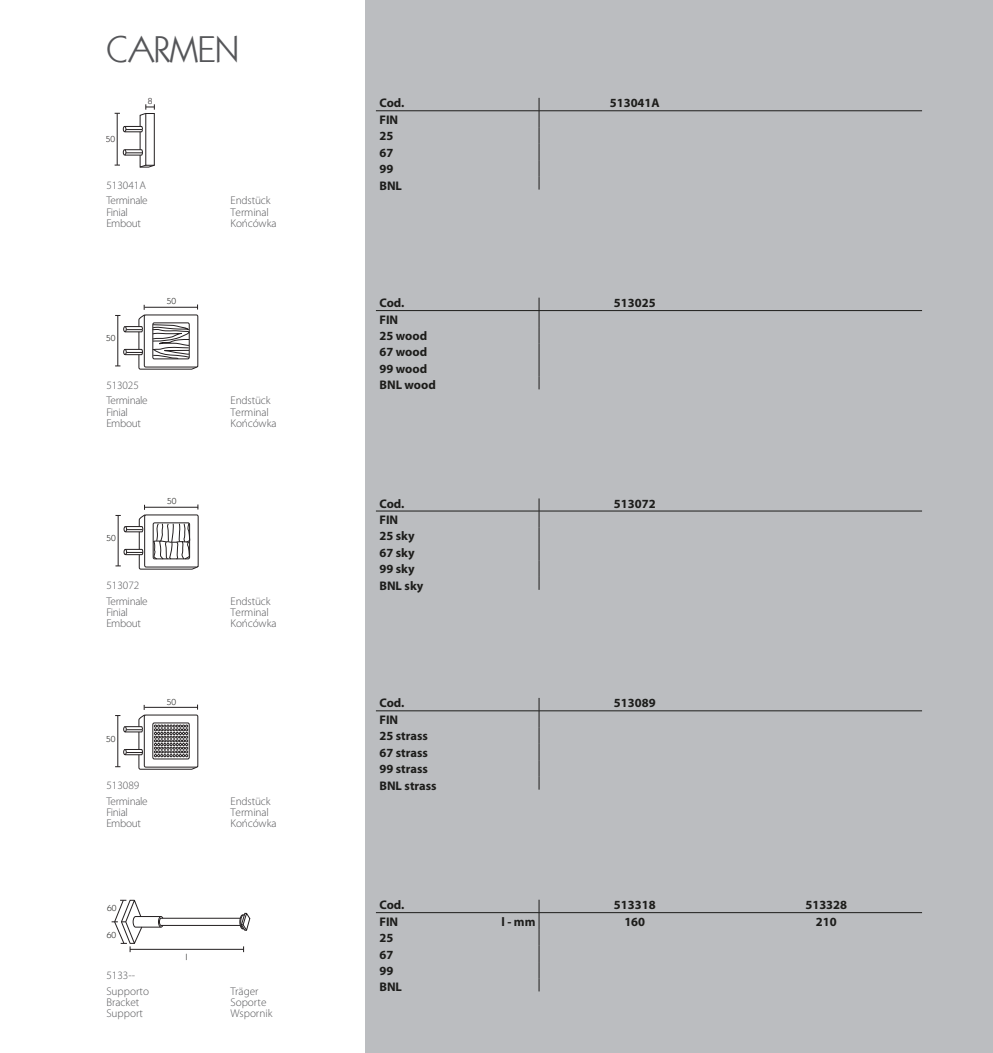
<style>
.page{position:relative;width:993px;height:1053px;background:#fff}
.page>*{position:absolute;margin:0;border:0;box-sizing:border-box;transform-origin:0 0}
.t1{font:37.5px "Kabel IT Cby BT";color:#555659}
.t2{font:700 12.5px/16.5px "Myriad Pro";color:#1d1d1b}
.t3{font:300 11.25px/11.2px "Myriad Pro";letter-spacing:-.01em;color:#555659}
.t4{font:300 11.25px/11.2px "Myriad Pro";letter-spacing:-.03em;color:#555659}
.t5{font:8.75px "Kabel IT Cby BT";color:#1d1d1b}
.t6{font:8.75px "Kabel IT Cby BT";color:#231f20}
</style>
<div class="page">
<div style="left:365px;top:0;width:627px;height:1052px;background:#bbbdc0"></div>
<hr style="left:376px;top:111px;width:545px;height:1px;background:#1d1d1b">
<svg style="left:538px;top:98px;width:1px;height:91px"></svg>
<hr style="left:376px;top:310px;width:545px;height:1px;background:#1d1d1b">
<svg style="left:538px;top:297px;width:1px;height:92px"></svg>
<hr style="left:376px;top:511px;width:545px;height:1px;background:#1d1d1b">
<svg style="left:538px;top:498px;width:1px;height:91px"></svg>
<hr style="left:376px;top:710px;width:545px;height:1px;background:#1d1d1b">
<svg style="left:538px;top:698px;width:1px;height:91px"></svg>
<hr style="left:376px;top:912px;width:545px;height:1px;background:#1d1d1b">
<svg style="left:538px;top:899px;width:1px;height:92px"></svg>
<svg style="left:115px;top:104px;width:40px;height:64px"></svg>
<svg style="left:115px;top:304px;width:83px;height:66px"></svg>
<svg style="left:115px;top:504px;width:84px;height:65px"></svg>
<hr style="left:144px;top:707px;width:54px;height:1px;background:#231f20">
<svg style="left:115px;top:715px;width:83px;height:54px"></svg>
<div style="left:152px;top:722px;width:37px;height:37px;border:1px solid #231f20;border-radius:2px"></div>
<svg style="left:112px;top:899px;width:138px;height:53px"></svg>
<hr style="left:130px;top:948px;width:113px;height:1px;background:#231f20">
<h1 class="t1" style="left:106px;top:26px;width:134px">CARMEN</h1>
<p class="t6" style="left:106px;top:133px;width:11px">50</p>
<p class="t6" style="left:148px;top:95px;width:6px">8</p>
<p class="t3" style="left:106px;top:177px;width:43px;line-height:15.5px">513041A<br>Terminale</p>
<p class="t4" style="left:106px;top:206px;width:36px">Finial<br>Embout</p>
<p class="t3" style="left:230px;top:195px;width:47px">Endstück<br>Terminal<br>Końcówka</p>
<p class="t5" style="left:106px;top:333px;width:11px">50</p>
<p class="t5" style="left:167px;top:296px;width:11px">50</p>
<p class="t4" style="left:106px;top:377px;width:43px;line-height:15.5px">513025<br>Terminale</p>
<p class="t4" style="left:106px;top:406px;width:36px">Finial<br>Embout</p>
<p class="t3" style="left:230px;top:395px;width:47px">Endstück<br>Terminal<br>Końcówka</p>
<p class="t5" style="left:106px;top:533px;width:11px">50</p>
<p class="t5" style="left:167px;top:496px;width:11px">50</p>
<p class="t4" style="left:106px;top:577px;width:43px;line-height:15.5px">513072<br>Terminale</p>
<p class="t4" style="left:106px;top:606px;width:36px">Finial<br>Embout</p>
<p class="t3" style="left:230px;top:595px;width:47px">Endstück<br>Terminal<br>Końcówka</p>
<p class="t5" style="left:106px;top:733px;width:11px">50</p>
<p class="t5" style="left:167px;top:696px;width:11px">50</p>
<p class="t4" style="left:106px;top:777px;width:43px;line-height:15.5px">513089<br>Terminale</p>
<p class="t4" style="left:106px;top:806px;width:36px">Finial<br>Embout</p>
<p class="t3" style="left:230px;top:795px;width:47px">Endstück<br>Terminal<br>Końcówka</p>
<p class="t5" style="left:107px;top:902px;width:11px">60</p>
<p class="t5" style="left:107px;top:929px;width:11px">60</p>
<p class="t5" style="left:186px;top:951px;width:3px">l</p>
<p class="t3" style="left:106px;top:967px;width:44px;line-height:15.5px">5133--<br>Supporto</p>
<p class="t3" style="left:106px;top:996px;width:38px">Bracket<br>Support</p>
<p class="t3" style="left:230px;top:985px;width:43px">Träger<br>Soporte<br>Wspornik</p>
<p class="t2" style="left:379px;top:94px;width:27px">Cod.</p>
<p class="t2" style="left:609px;top:94px;width:51px">513041A</p>
<p class="t2" style="left:379px;top:111px;width:24px">FIN<br>25<br>67<br>99<br>BNL</p>
<p class="t2" style="left:379px;top:294px;width:27px">Cod.</p>
<p class="t2" style="left:613px;top:294px;width:43px">513025</p>
<p class="t2" style="left:379px;top:310px;width:58px">FIN<br>25 wood<br>67 wood<br>99 wood<br>BNL wood</p>
<p class="t2" style="left:379px;top:495px;width:27px">Cod.</p>
<p class="t2" style="left:613px;top:495px;width:43px">513072</p>
<p class="t2" style="left:379px;top:511px;width:45px">FIN<br>25 sky<br>67 sky<br>99 sky<br>BNL sky</p>
<p class="t2" style="left:379px;top:694px;width:27px">Cod.</p>
<p class="t2" style="left:613px;top:694px;width:43px">513089</p>
<p class="t2" style="left:379px;top:710px;width:59px">FIN<br>25 strass<br>67 strass<br>99 strass<br>BNL strass</p>
<p class="t2" style="left:379px;top:896px;width:27px">Cod.</p>
<p class="t2" style="left:613px;top:896px;width:43px">513318</p>
<p class="t2" style="left:805px;top:896px;width:43px">513328</p>
<p class="t2" style="left:379px;top:912px;width:20px">FIN</p>
<p class="t2" style="left:501px;top:912px;width:36px">l-mm</p>
<p class="t2" style="left:624px;top:912px;width:22px">160</p>
<p class="t2" style="left:815px;top:912px;width:22px">210</p>
<p class="t2" style="left:379px;top:929px;width:24px">25<br>67<br>99<br>BNL</p>
</div>
